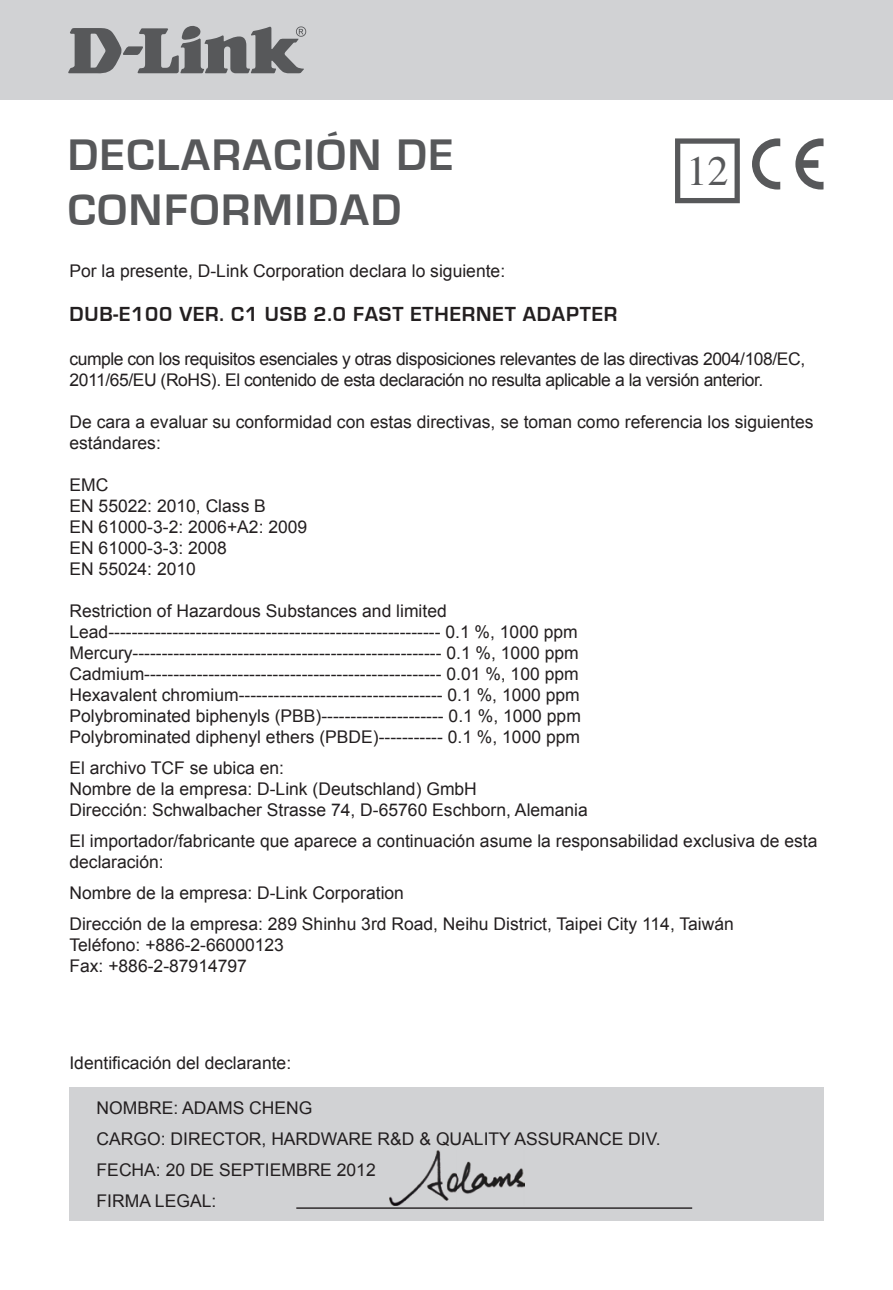
<style>
.page{position:relative;width:893px;height:1290px;background:#fff}
.page>*{position:absolute;margin:0;border:0;box-sizing:border-box;transform-origin:0 0}
.t1{font:700 45.5px/54.6px "Eurostile";letter-spacing:.04em;color:#57585a}
.t2{font:42px "Times";color:#57585a}
.t3{font:700 21px "Eurostile";letter-spacing:.04em;color:#231f20}
.t4{font:17.5px/21px "Arial";color:#231f20}
.t5{font:17.5px/21px "Arial";letter-spacing:-.025em;color:#231f20}
</style>
<div class="page">
<div style="left:0;top:0;width:893px;height:99px;background:#d1d2d4"></div>
<svg style="left:68px;top:26px;width:238px;height:48px"></svg>
<div style="left:69px;top:1086px;width:754px;height:134px;background:#d1d2d4"></div>
<hr style="left:296px;top:1207px;width:396px;height:2px;background:#231f20">
<img style="left:390px;top:1151px;width:134px;height:55px">
<svg style="left:675px;top:138px;width:65px;height:65px"></svg>
<svg style="left:795px;top:138px;width:28px;height:52px"></svg>
<svg style="left:752px;top:138px;width:28px;height:52px"></svg>
<h1 class="t1" style="left:68px;top:129px;width:387px">DECLARACIÓN DE<br>CONFORMIDAD</h1>
<h2 class="t2" style="left:686px;top:148px;width:43px">12</h2>
<p class="t4" style="left:69px;top:260px;width:437px">Por la presente, D-Link Corporation declara lo siguiente:</p>
<p class="t3" style="left:69px;top:303px;width:310px">DUB-E100 VER. C1 USB 2.0 FAST</p>
<p class="t3" style="left:410px;top:303px;width:54px">ETHERNET</p>
<p class="t3" style="left:523px;top:303px;width:71px">ADAPTER</p>
<p class="t5" style="left:69px;top:348px;width:737px">cumple con los requisitos esenciales y otras disposiciones relevantes de las directivas 2004/108/EC,<br>2011/65/EU (RoHS). El contenido de esta declaración no resulta aplicable a la versión anterior.</p>
<p class="t4" style="left:69px;top:411px;width:746px">De cara a evaluar su conformidad con estas directivas, se toman como referencia los siguientes estándares:</p>
<p class="t4" style="left:69px;top:474px;width:239px">EMC<br>EN 55022: 2010, Class B<br>EN 61000-3-2: 2006+A2: 2009<br>EN 61000-3-3: 2008<br>EN 55024: 2010</p>
<p class="t4" style="left:69px;top:600px;width:512px">Restriction of Hazardous Substances and limited Lead--------------------------------------------------------- 0.1 %, 1000 ppm Mercury----------------------------------------------------- 0.1 %, 1000 ppm Cadmium--------------------------------------------------- 0.01 %, 100 ppm Hexavalent chromium----------------------------------- 0.1 %, 1000 ppm Polybrominated biphenyls (PBB</p>
<p class="t4" style="left:69px;top:705px;width:513px;text-align:right">)--------------------- 0.1 %, 1000 ppm<br>Polybrominated diphenyl ethers (PB DE)----------- 0.1 %, 1000 ppm</p>
<p class="t4" style="left:69px;top:757px;width:520px">El archivo TCF se ubica en:<br>Nombre de la empresa: D-Link (Deutschland) GmbH<br>Dirección: Schwalbacher Strasse 74, D-65760 Eschborn, Alemania</p>
<p class="t4" style="left:69px;top:830px;width:749px">El importador/fabricante que aparece a continuación asume la responsabilidad exclusiva de esta declaración:</p>
<p class="t4" style="left:69px;top:877px;width:666px;line-height:30.8px">Nombre de la empresa: D-Link Corporation<br>Dirección de la empresa: 289 Shinhu 3rd Road, Neihu District, Taipei City 114, Taiwán</p>
<p class="t4" style="left:69px;top:934px;width:216px">Teléfono: +886-2-66000123<br>Fax: +886-2-87914797</p>
<p class="t4" style="left:69px;top:1052px;width:223px">Identificación del declarante:</p>
<p class="t4" style="left:97px;top:1092px;width:566px;line-height:30.8px">NOMBRE: ADAMS CHENG<br>CARGO: DIRECTOR, HARDWARE R&amp;D &amp; QUALITY ASSURANCE DIV.<br>FECHA: 20 de septiem</p>
<p class="t4" style="left:296px;top:1159px;width:81px">bre 2012</p>
<p class="t4" style="left:97px;top:1190px;width:121px">FIRMA LEGAL:</p>
</div>
